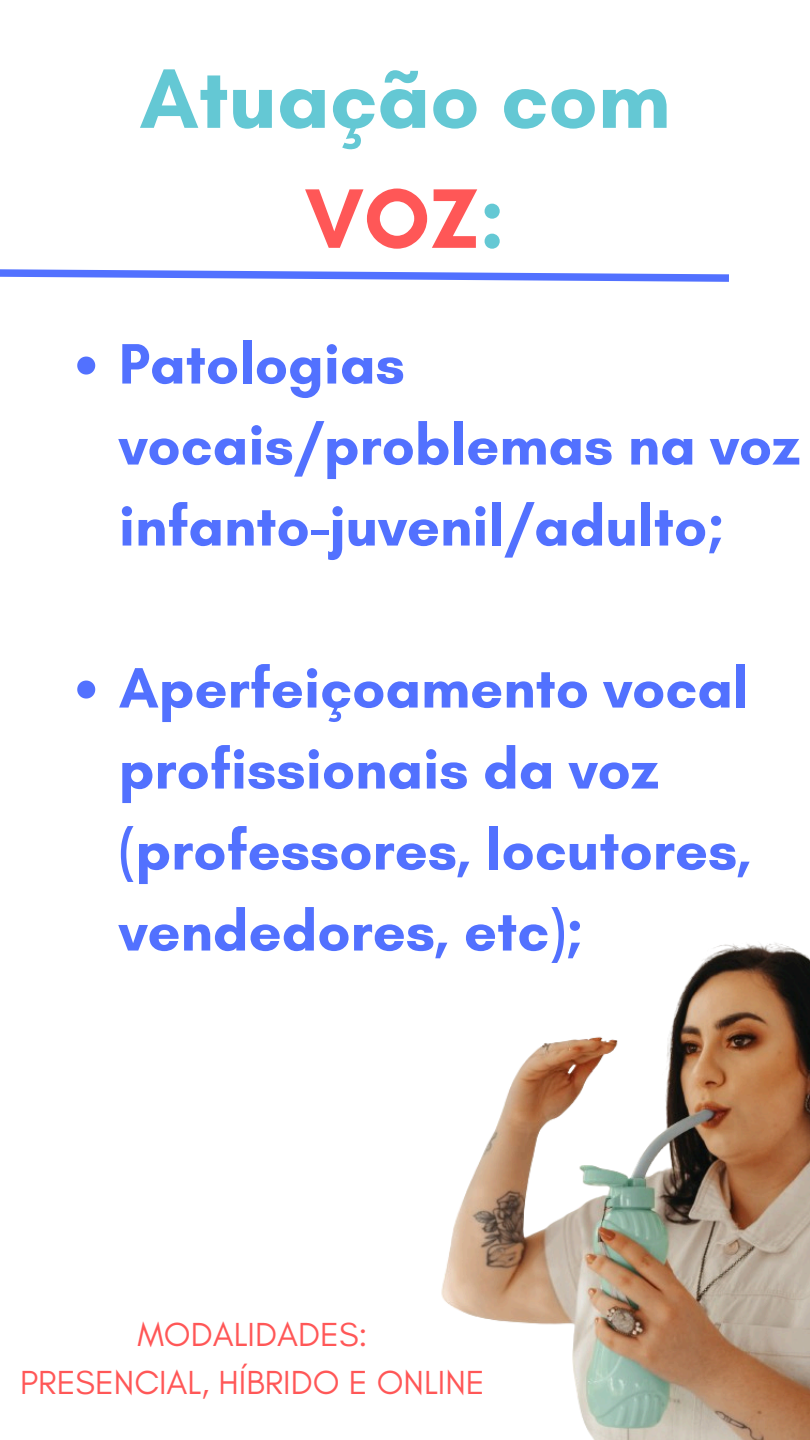
<style>
.page{position:relative;width:810px;height:1440px;background:#fff}
.page>*{position:absolute;margin:0;border:0;box-sizing:border-box;transform-origin:0 0}
.t1{font:700 86px/120px "Glacial Indifference";color:#64c8d4;text-align:center}
.t2{font:700 58px/81px "Glacial Indifference";color:#5271ff}
.t3{font:34px "Glacial Indifference";color:#ff5757}
.s1{color:#ff5757}
</style>
<div class="page">
<svg style="left:0;top:269px;width:729px;height:13px"></svg>
<svg style="left:77px;top:357px;width:18px;height:18px"></svg>
<svg style="left:77px;top:681px;width:18px;height:18px"></svg>
<img style="left:441px;top:943px;width:369px;height:497px">
<p class="t1" style="left:140px;top:38px;width:532px">Atuação com<br><span class="s1">VOZ</span>:</p>
<h1 class="t2" style="left:119px;top:323px;width:683px">Patologias vocais/problemas na voz infanto-juvenil/adulto;</h1>
<p class="t2" style="left:119px;top:647px;width:634px">Aperfeiçoamento vocal profissionais da voz (professores, locutores, vendedores, etc);</p>
<p class="t3" style="left:137px;top:1314px;width:232px">MODALIDADES:</p>
<p class="t3" style="left:20px;top:1361px;width:466px">PRESENCIAL, HÍBRIDO E ONLINE</p>
</div>
